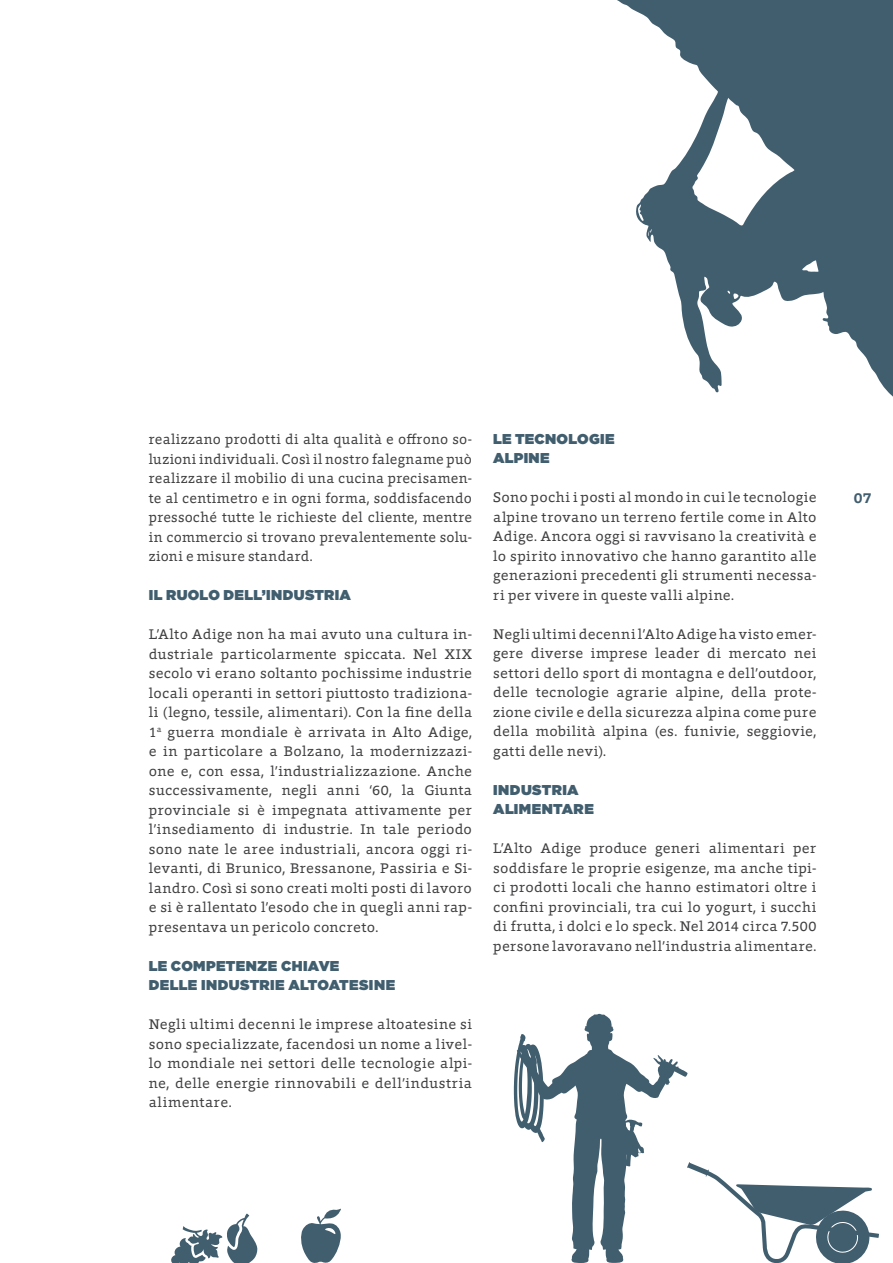
<style>
.page{position:relative;width:893px;height:1263px;background:#fff}
.page>*{position:absolute;margin:0;border:0;box-sizing:border-box;transform-origin:0 0}
.t1{font:700 15px "Foro";color:#415e6f}
.t2{font:14.25px/19.5px "Foro";letter-spacing:.03em;color:#3e3e40;text-align:justify}
.t3{font:900 14.25px "Gotham";letter-spacing:.025em;color:#415e6f}
</style>
<div class="page">
<svg style="left:171px;top:1213px;width:87px;height:50px"></svg>
<svg style="left:301px;top:1208px;width:40px;height:55px"></svg>
<svg style="left:514px;top:1014px;width:365px;height:249px"></svg>
<svg style="left:617px;top:0;width:276px;height:397px;fill:#415e6f"></svg>
<p class="t2" style="left:149px;top:429px;width:325px">realizzano prodotti di alta qualità e offrono so&shy;luzioni individuali. Così il nostro falegname può realizzare il mobilio di una cucina precisamen&shy;te al centimetro e in ogni forma, soddisfacendo pressoché tutte le richieste del cliente, mentre in commercio si trovano prevalentemente solu&shy;zioni e misure standard.</p>
<p class="t3" style="left:149px;top:585px;width:204px">IL RUOLO DELL’INDUSTRIA</p>
<p class="t2" style="left:149px;top:624px;width:325px">L’Alto Adige non ha mai avuto una cultura in&shy;dustriale particolarmente spiccata. Nel XIX secolo vi erano soltanto pochissime industrie locali operanti in settori piuttosto tradiziona&shy;li (legno, tessile, alimentari). Con la fine della 1<sup>a</sup> guerra mondiale è arrivata in Alto Adige, e in particolare a Bolzano, la modernizzazi&shy;one e, con essa, l’industrializzazione. Anche successivamente, negli anni ‘60, la Giunta provinciale si è impegnata attivamente per l’insediamento di industrie. In tale periodo sono nate le aree industriali, ancora oggi ri&shy;levanti, di Brunico, Bressanone, Passiria e Si&shy;landro. Così si sono creati molti posti di lavoro e si è rallentato l’esodo che in quegli anni rap&shy;presentava un pericolo concreto.</p>
<p class="t3" style="left:149px;top:955px;width:192px">LE COMPETENZE CHIAVE</p>
<p class="t3" style="left:149px;top:975px;width:248px">DELLE INDUSTRIE ALTOATESINE</p>
<p class="t2" style="left:149px;top:1014px;width:325px">Negli ultimi decenni le imprese altoatesine si sono specializzate, facendosi un nome a livel&shy;lo mondiale nei settori delle tecnologie alpi&shy;ne, delle energie rinnovabili e dell’industria alimentare.</p>
<p class="t3" style="left:493px;top:429px;width:123px">LE TECNOLOGIE</p>
<p class="t3" style="left:493px;top:448px;width:58px">ALPINE</p>
<p class="t2" style="left:493px;top:487px;width:325px">Sono pochi i posti al mondo in cui le tecnologie alpine trovano un terreno fertile come in Alto Adige. Ancora oggi si ravvisano la creatività e lo spirito innovativo che hanno garantito alle generazioni precedenti gli strumenti necessa&shy;ri per vivere in queste valli alpine.</p>
<p class="t2" style="left:493px;top:624px;width:325px">Negli ultimi decenni l’Alto Adige ha visto emer&shy;gere diverse imprese leader di mercato nei settori dello sport di montagna e dell’outdoor, delle tecnologie agrarie alpine, della prote&shy;zione civile e della sicurezza alpina come pure della mobilità alpina (es. funivie, seggiovie, gatti delle nevi).</p>
<p class="t3" style="left:493px;top:780px;width:87px">INDUSTRIA</p>
<p class="t3" style="left:493px;top:799px;width:102px">ALIMENTARE</p>
<p class="t2" style="left:493px;top:838px;width:325px">L’Alto Adige produce generi alimentari per soddisfare le proprie esigenze, ma anche tipi&shy;ci prodotti locali che hanno estimatori oltre i confini provinciali, tra cui lo yogurt, i succhi di frutta, i dolci e lo speck. Nel 2014 circa 7.500 persone lavoravano nell’industria alimentare.</p>
<p class="t1" style="left:854px;top:488px;width:19px">07</p>
</div>
